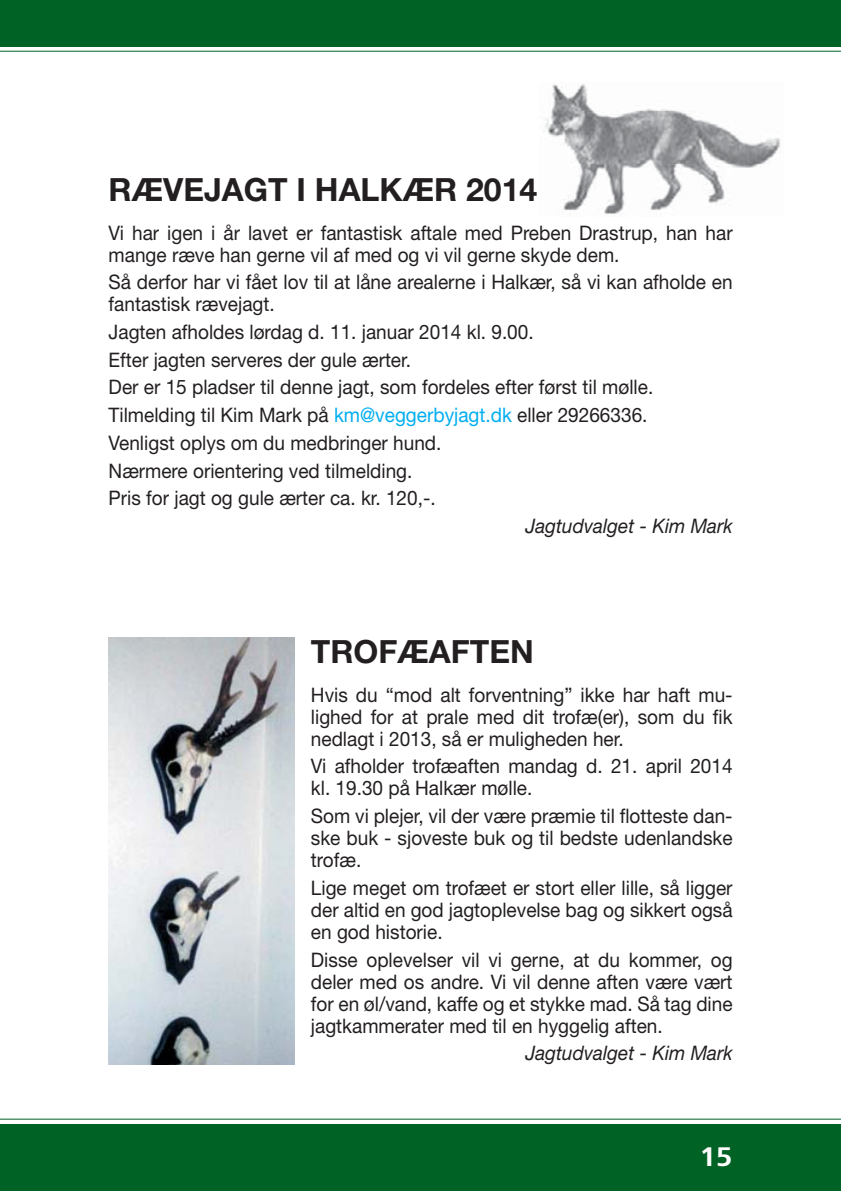
<style>
.page{position:relative;width:841px;height:1191px;background:#fff}
.page>*{position:absolute;margin:0;border:0;box-sizing:border-box;transform-origin:0 0}
.t1{font:700 32px "Helvetica Neue";color:#231f20}
.t2{font:700 28px "Frutiger Next Pro";color:#fff}
.t3{font:20px/22px "Helvetica Neue";color:#231f20;text-align:justify;scale:.95 1}
.t4{font:italic 20px "Helvetica Neue";color:#231f20;scale:.95 1}
.s1{color:#00aeef}
</style>
<div class="page">
<div style="left:0;top:0;width:840px;height:47px;background:#006225"></div>
<div style="left:0;top:1124px;width:840px;height:66px;background:#006225"></div>
<hr style="left:0;top:1118px;width:840px;height:1px;background:#006225">
<hr style="left:0;top:51px;width:840px;height:1px;background:#006225">
<img style="left:109px;top:637px;width:186px;height:427px">
<img style="left:545px;top:84px;width:235px;height:131px">
<h1 class="t1" style="left:109px;top:178px;width:430px">RÆVEJAGT I HALKÆR 2014</h1>
<p class="t3" style="left:109px;top:223px;width:658px">Vi har igen i år lavet er fantastisk aftale med Preben Drastrup, han har mange ræve han gerne vil af med og vi vil gerne skyde dem.</p>
<p class="t3" style="left:109px;top:273px;width:658px">Så derfor har vi fået lov til at låne arealerne i Halkær, så vi kan afholde en fantastisk rævejagt.</p>
<p class="t3" style="left:109px;top:320px;width:575px;line-height:27.6px;text-align:left">Jagten afholdes lørdag d. 11. januar 2014 kl. 9.00.<br>Efter jagten serveres der gule ærter.<br>Der er 15 pladser til denne jagt, som fordeles efter først til mølle.<br>Tilmelding til Kim Mark på <span class="s1">km@veggerbyjagt.dk</span> eller 29266336.<br>Venligst oplys om du medbringer hund.<br>Nærmere orientering ved tilmelding.<br>Pris for jagt og gule ærter ca. kr. 120,-.</p>
<p class="t4" style="left:525px;top:518px;width:219px">Jagtudvalget - Kim Mark</p>
<h1 class="t1" style="left:311px;top:639px;width:224px">TROFÆAFTEN</h1>
<p class="t3" style="left:311px;top:685px;width:445px">Hvis du “mod alt forventning” ikke har haft mu&shy;lighed for at prale med dit trofæ(er), som du fik nedlagt i 2013, så er muligheden her.</p>
<p class="t3" style="left:311px;top:757px;width:445px">Vi afholder trofæaften mandag d. 21. april 2014 kl. 19.30 på Halkær mølle.</p>
<p class="t3" style="left:311px;top:806px;width:445px">Som vi plejer, vil der være præmie til flotteste dan&shy;ske buk - sjoveste buk og til bedste udenlandske trofæ.</p>
<p class="t3" style="left:311px;top:878px;width:445px">Lige meget om trofæet er stort eller lille, så ligger der altid en god jagtoplevelse bag og sikkert også en god historie.</p>
<p class="t3" style="left:311px;top:950px;width:445px">Disse oplevelser vil vi gerne, at du kommer, og deler med os andre. Vi vil denne aften være vært for en øl/vand, kaffe og et stykke mad. Så tag dine jagtkammerater med til en hyggelig aften.</p>
<p class="t4" style="left:525px;top:1045px;width:219px">Jagtudvalget - Kim Mark</p>
<h2 class="t2" style="left:699px;top:1143px;width:34px">15</h2>
</div>
